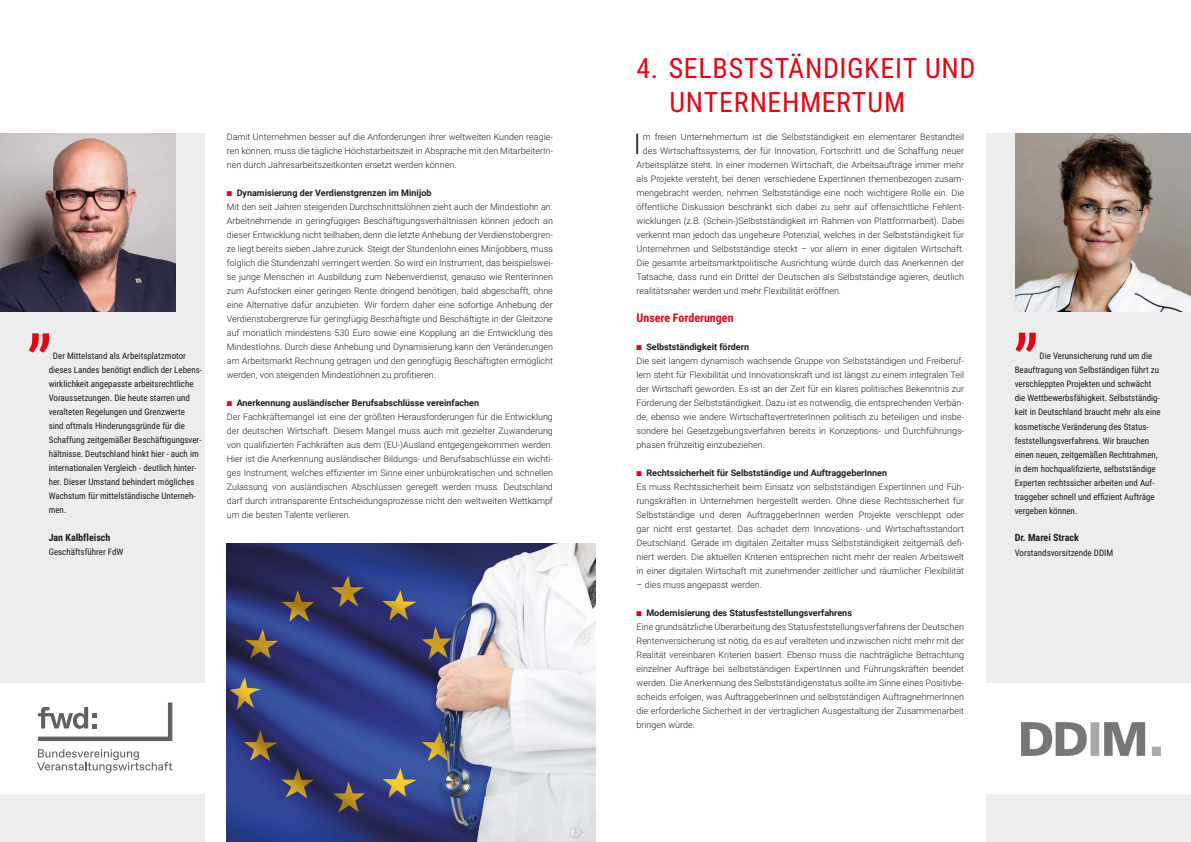
<style>
.page{position:relative;width:1191px;height:842px;background:#fff}
.page>*{position:absolute;margin:0;border:0;box-sizing:border-box;transform-origin:0 0}
.t1{font:72px "Roboto";color:#e30614}
.t2{font:300 28.7px "Roboto";color:#1d1d1b}
.t3{font:28px "Roboto Condensed";letter-spacing:.025em;color:#e30614}
.t4{font:700 12px "Roboto Condensed";color:#e30614}
.t5{font:700 10px "Roboto Condensed";color:#1d1d1b}
.t6{font:300 9px/14px "Roboto";color:#1d1d1b;text-align:justify}
.t7{font:9px/14px "Roboto Condensed";color:#1d1d1b}
.t8{font:700 9px "Roboto";color:#1d1d1b}
.s1{color:#e30614}
</style>
<div class="page">
<div style="left:0;top:133px;width:204px;height:709px;background:#ededed"></div>
<div style="left:0;top:683px;width:204px;height:111px;background:#fff"></div>
<div style="left:986px;top:133px;width:205px;height:709px;background:#ededed"></div>
<div style="left:986px;top:683px;width:205px;height:111px;background:#fff"></div>
<img style="left:1021px;top:723px;width:139px;height:32px">
<img style="left:0;top:133px;width:176px;height:179px">
<img style="left:1015px;top:133px;width:176px;height:178px">
<svg style="left:37px;top:749px;width:135px;height:24px"></svg>
<svg style="left:38px;top:702px;width:134px;height:39px"></svg>
<img style="left:227px;top:544px;width:368px;height:298px">
<p class="t3" style="left:636px;top:49px;width:340px">4. SELBSTSTÄNDIGKEIT UND</p>
<p class="t3" style="left:669px;top:83px;width:237px">UNTERNEHMERTUM</p>
<p class="t2" style="left:633px;top:124px;width:9px">I</p>
<p class="t6" style="left:642px;top:129px;width:323px">m freien Unternehmertum ist die Selbstständigkeit ein elementarer Bestandteil</p>
<p class="t6" style="left:227px;top:129px;width:327px">Damit Unternehmen besser auf die Anforderungen ihrer weltweiten Kunden reagie&shy;ren können, muss die tägliche Höchstarbeitszeit in Absprache mit den MitarbeiterIn&shy;nen durch Jahresarbeitszeitkonten ersetzt werden können.</p>
<p class="t8" style="left:227px;top:186px;width:206px"><span class="s1">■</span> Dynamisierung der Verdienstgrenzen im Minijob</p>
<p class="t6" style="left:227px;top:199px;width:327px">Mit den seit Jahren steigenden Durchschnittslöhnen zieht auch der Mindestlohn an.<br>Arbeitnehmende in geringfügigen Beschäftigungsverhältnissen können jedoch an dieser Entwicklung nicht teilhaben, denn die letzte Anhebung der Verdienstobergren&shy;ze liegt bereits sieben Jahre zurück. Steigt der Stundenlohn eines Minijobbers, muss folglich die Stundenzahl verringert werden. So wird ein Instrument, das beispielswei&shy;se junge Menschen in Ausbildung zum Nebenverdienst, genauso wie RenterInnen zum Aufstocken einer geringen Rente dringend benötigen, bald abgeschafft, ohne eine Alternative dafür anzubieten. Wir fordern daher eine sofortige Anhebung der Verdienstobergrenze für geringfügig Beschäftigte und Beschäftigte in der Gleitzone auf monatlich mindestens 530 Euro sowie eine Kopplung an die Entwicklung des Mindestlohns. Durch diese Anhebung und Dynamisierung kann den Veränderungen am Arbeitsmarkt Rechnung getragen und den geringfügig Beschäftigten ermöglicht werden, von steigenden Mindestlöhnen zu profitieren.</p>
<p class="t8" style="left:227px;top:396px;width:254px"><span class="s1">■</span> Anerkennung ausländischer Berufsabschlüsse vereinfachen</p>
<p class="t6" style="left:227px;top:409px;width:327px">Der Fachkräftemangel ist eine der größten Herausforderungen für die Entwicklung der deutschen Wirtschaft. Diesem Mangel muss auch mit gezielter Zuwanderung von qualifizierten Fachkräften aus dem (EU-)Ausland entgegengekommen werden.<br>Hier ist die Anerkennung ausländischer Bildungs- und Berufsabschlüsse ein wichti&shy;ges Instrument, welches effizienter im Sinne einer unbürokratischen und schnellen Zulassung von ausländischen Abschlüssen geregelt werden muss. Deutschland darf durch intransparente Entscheidungsprozesse nicht den weltweiten Wettkampf um die besten Talente verlieren.</p>
<p class="t6" style="left:642px;top:143px;width:323px">des Wirtschaftssystems, der für Innovation, Fortschritt und die Schaffung neuer</p>
<p class="t6" style="left:636px;top:157px;width:329px">Arbeitsplätze steht. In einer modernen Wirtschaft, die Arbeitsaufträge immer mehr</p>
<p class="t6" style="left:636px;top:171px;width:329px">als Projekte versteht, bei denen verschiedene ExpertInnen themenbezogen zusam-</p>
<p class="t6" style="left:636px;top:185px;width:329px">mengebracht werden, nehmen Selbstständige eine noch wichtigere Rolle ein. Die</p>
<p class="t6" style="left:636px;top:199px;width:329px">öffentliche Diskussion beschränkt sich dabei zu sehr auf offensichtliche Fehlent-</p>
<p class="t6" style="left:636px;top:213px;width:329px">wicklungen (z.B. (Schein-)Selbstständigkeit im Rahmen von Plattformarbeit). Dabei</p>
<p class="t6" style="left:636px;top:227px;width:329px">verkennt man jedoch das ungeheure Potenzial, welches in der Selbstständigkeit für</p>
<p class="t6" style="left:636px;top:241px;width:329px">Unternehmen und Selbstständige steckt – vor allem in einer digitalen Wirtschaft.</p>
<p class="t6" style="left:636px;top:255px;width:329px">Die gesamte arbeitsmarktpolitische Ausrichtung würde durch das Anerkennen der</p>
<p class="t6" style="left:636px;top:269px;width:329px">Tatsache, dass rund ein Drittel der Deutschen als Selbstständige agieren, deutlich</p>
<p class="t6" style="left:636px;top:283px;width:206px">realitätsnaher werden und mehr Flexibilität eröffnen.</p>
<p class="t4" style="left:636px;top:309px;width:98px">Unsere Forderungen</p>
<p class="t8" style="left:636px;top:340px;width:114px"><span class="s1">■</span> Selbstständigkeit fördern</p>
<p class="t6" style="left:636px;top:353px;width:329px">Die seit langem dynamisch wachsende Gruppe von Selbstständigen und Freiberuf&shy;lern steht für Flexibilität und Innovationskraft und ist längst zu einem integralen Teil der Wirtschaft geworden. Es ist an der Zeit für ein klares politisches Bekenntnis zur Förderung der Selbstständigkeit. Dazu ist es notwendig, die entsprechenden Verbän&shy;de, ebenso wie andere WirtschaftsvertreterInnen politisch zu beteiligen und insbe&shy;sondere bei Gesetzgebungsverfahren bereits in Konzeptions- und Durchführungs&shy;phasen frühzeitig einzubeziehen.</p>
<p class="t8" style="left:636px;top:466px;width:252px"><span class="s1">■</span> Rechtssicherheit für Selbstständige und AuftraggeberInnen</p>
<p class="t6" style="left:636px;top:479px;width:329px">Es muss Rechtssicherheit beim Einsatz von selbstständigen ExpertInnen und Füh&shy;rungskräften in Unternehmen hergestellt werden. Ohne diese Rechtssicherheit für Selbstständige und deren AuftraggeberInnen werden Projekte verschleppt oder gar nicht erst gestartet. Das schadet dem Innovations- und Wirtschaftsstandort Deutschland. Gerade im digitalen Zeitalter muss Selbstständigkeit zeitgemäß defi&shy;niert werden. Die aktuellen Kriterien entsprechen nicht mehr der realen Arbeitswelt in einer digitalen Wirtschaft mit zunehmender zeitlicher und räumlicher Flexibilität</p>
<p class="t6" style="left:636px;top:577px;width:127px">– dies muss angepasst werden.</p>
<p class="t8" style="left:636px;top:606px;width:217px"><span class="s1">■</span> Modernisierung des Statusfeststellungsverfahrens</p>
<p class="t6" style="left:636px;top:619px;width:329px">Eine grundsätzliche Überarbeitung des Statusfeststellungsverfahrens der Deutschen Rentenversicherung ist nötig, da es auf veralteten und inzwischen nicht mehr mit der Realität vereinbaren Kriterien basiert. Ebenso muss die nachträgliche Betrachtung einzelner Aufträge bei selbstständigen ExpertInnen und Führungskräften beendet werden. Die Anerkennung des Selbstständigenstatus sollte im Sinne eines Positivbe&shy;scheids erfolgen, was AuftraggeberInnen und selbstständigen AuftragnehmerInnen die erforderliche Sicherheit in der vertraglichen Ausgestaltung der Zusammenarbeit bringen würde.</p>
<p class="t1" style="left:28px;top:266px;width:26px">„</p>
<p class="t1" style="left:1014px;top:265px;width:26px">„</p>
<p class="t7" style="left:49px;top:348px;width:155px;text-indent:4px">Der Mittelstand als Arbeitsplatzmotor dieses Landes benötigt endlich der Lebens&shy;wirklichkeit angepasste arbeitsrechtliche Voraussetzungen. Die heute starren und veralteten Regelungen und Grenzwerte<br>sind oftmals Hinderungsgründe für die Schaffung zeitgemäßer Beschäftigungsver&shy;hältnisse. Deutschland hinkt hier - auch im internationalen Vergleich - deutlich hinter&shy;her. Dieser Umstand behindert mögliches Wachstum für mittelständische Unterneh&shy;men.</p>
<p class="t5" style="left:49px;top:530px;width:63px">Jan Kalbfleisch</p>
<p class="t7" style="left:49px;top:544px;width:76px">Geschäftsführer FdW</p>
<p class="t7" style="left:1014px;top:349px;width:148px;text-indent:25px">Die Verunsicherung rund um die Beauftragung von Selbständigen führt zu verschleppten Projekten und schwächt die Wettbewerbsfähigkeit. Selbstständig&shy;keit in Deutschland braucht mehr als eine kosmetische Veränderung des Status&shy;feststellungsverfahrens. Wir brauchen einen neuen, zeitgemäßen Rechtrahmen, in dem hochqualifizierte, selbstständige Experten rechtssicher arbeiten und Auf&shy;traggeber schnell und effizient Aufträge vergeben können.</p>
<p class="t5" style="left:1014px;top:531px;width:66px">Dr. Marei Strack</p>
<p class="t7" style="left:1014px;top:545px;width:100px">Vorstandsvorsitzende DDIM</p>
</div>
